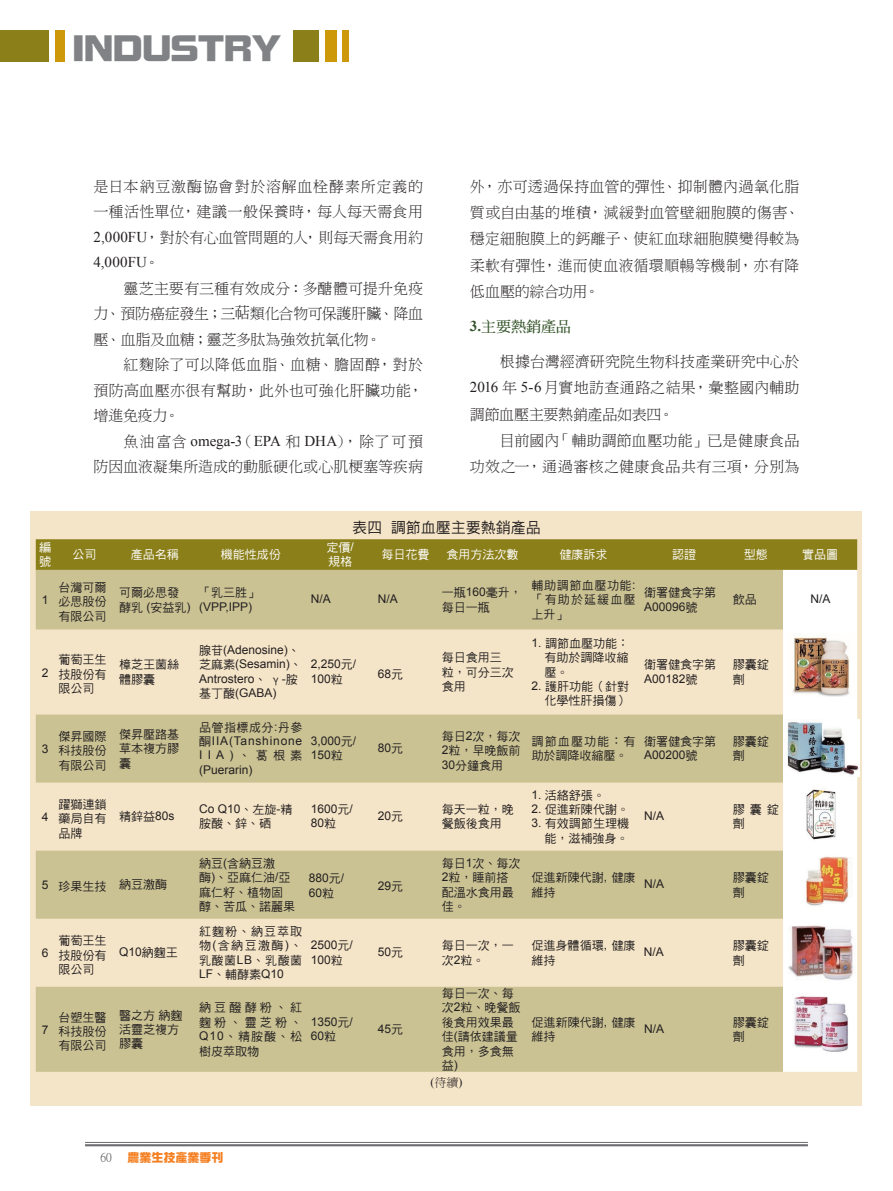
<style>
.page{position:relative;width:893px;height:1191px;background:#fff}
.page>*{position:absolute;margin:0;border:0;box-sizing:border-box;transform-origin:0 0}
.t1{font:36px "DF Zong Yi W9 WINP BF";color:#808285}
.t2{font:15px/26.4px "DF Ming W3 WIN BF";letter-spacing:.005em;color:#231f20;text-align:justify}
.t3{font:15px "Times New Roman";color:#231f20}
.t4{font:15px "DF Hei W5 WIN BF";color:#231f20}
.t5{font:15px "DF Ming W7 WIN BF";color:#35552b}
.t6{font:12px/14.4px "DF Hei W5 WINP BF";color:#231f20}
.t7{font:12px/14.4px "Arial";color:#231f20}
.t8{font:12px/14.4px "DF Hei W5 WINP BF";color:#fff}
.t9{font:12px "DF Hei W5 WINP BF";letter-spacing:.04em;color:#231f20}
.t10{font:12px "DF Zong Yi W9 WINP BF";color:#f57f21}
.t11{font:12px "Times New Roman";color:#231f20}
.t12{font:12px "P Ming Li U";color:#57585a}
.s1{font-family:"Times New Roman"}
.s2{font-family:"DF Ming W3 WIN BF"}
.s3{font-family:"Adobe Ming Std";font-weight:300}
.s4{font-family:"Times New Roman";font-weight:700}
.s5{font-family:"Arial"}
.s6{font-family:"DF Hei W5 WINP BF"}
</style>
<div class="page">
<hr style="left:85px;top:1142px;width:723px;height:1px;background:#6c6d70">
<hr style="left:85px;top:1144px;width:723px;height:2px;background:#6c6d70">
<div style="left:293px;top:30px;width:26px;height:32px;background:#8b7f1a"></div>
<div style="left:325px;top:30px;width:11px;height:32px;background:#cd990b"></div>
<div style="left:342px;top:30px;width:7px;height:32px;background:#cd990b"></div>
<div style="left:55px;top:30px;width:9px;height:32px;background:#cd990b"></div>
<div style="left:0;top:30px;width:48px;height:32px;background:#8b7f1a"></div>
<div style="left:31px;top:511px;width:831px;height:595px;background:#f5e5c8"></div>
<svg style="left:36px;top:539px;width:821px;height:532px"></svg>
<img style="left:789px;top:634px;width:67px;height:62px">
<img style="left:784px;top:720px;width:76px;height:56px">
<img style="left:793px;top:784px;width:57px;height:58px">
<img style="left:793px;top:851px;width:63px;height:58px">
<img style="left:789px;top:919px;width:67px;height:64px">
<img style="left:789px;top:992px;width:61px;height:61px">
<h1 class="t1" style="left:73px;top:30px;width:210px">INDUSTRY</h1>
<p class="t2" style="left:94px;top:173px;width:331px;line-height:25.5px">是日本納豆激酶協會對於溶解血栓酵素所定義的一種活性單位，建議一般保養時，每人每天需食用<span class="s1">2,000FU</span>，對於有心血管問題的人，則每天需食用約</p>
<p class="t3" style="left:94px;top:252px;width:67px">4,000FU<span class="s2">。</span></p>
<p class="t2" style="left:94px;top:275px;width:331px;line-height:25.5px;text-indent:30px">靈芝主要有三種有效成分：多醣體可提升免疫力、預防癌症發生；三<span class="s3">萜</span>類化合物可保護肝臟、降血壓、血脂及血糖；靈芝多肽為強效抗氧化物。</p>
<p class="t2" style="left:94px;top:352px;width:331px;line-height:25.5px;text-indent:30px">紅麴除了可以降低血脂、血糖、膽固醇，對於預防高血壓亦很有幫助，此外也可強化肝臟功能，增進免疫力。</p>
<p class="t3" style="left:124px;top:430px;width:301px"><span class="s2">魚油富含</span> omega-3<span class="s2">（</span>EPA <span class="s2">和</span> DHA<span class="s2">），除了可預</span></p>
<p class="t2" style="left:94px;top:453px;width:331px">防因血液凝集所造成的動脈硬化或心肌梗塞等疾病</p>
<p class="t2" style="left:470px;top:173px;width:331px">外，亦可透過保持血管的彈性、抑制體內過氧化脂質或自由基的堆積，減緩對血管壁細胞膜的傷害、穩定細胞膜上的鈣離子、使紅血球細胞膜變得較為柔軟有彈性，進而使血液循環順暢等機制，亦有降低血壓的綜合功用。</p>
<p class="t5" style="left:470px;top:319px;width:103px"><span class="s4">3.</span>主要熱銷產品</p>
<p class="t2" style="left:470px;top:348px;width:331px;text-indent:30px">根據台灣經濟研究院生物科技產業研究中心於<span class="s1">2016</span> 年 <span class="s1">5-6</span> 月實地訪查通路之結果，彙整國內輔助調節血壓主要熱銷產品如表四。</p>
<p class="t2" style="left:470px;top:427px;width:331px;text-align:right">目前國內「輔助調節血壓功能」已是健康食品<br>功效之一，通過審核之健康食品共有三項，分別為</p>
<p class="t4" style="left:352px;top:520px;width:190px">表四調節血壓主要熱銷產品</p>
<p class="t8" style="left:39px;top:540px;width:14px">編號</p>
<p class="t8" style="left:73px;top:547px;width:25px">公司</p>
<p class="t8" style="left:131px;top:547px;width:49px">產品名稱</p>
<p class="t8" style="left:221px;top:547px;width:61px">機能性成份</p>
<p class="t8" style="left:326px;top:540px;width:29px">定價<span class="s5">/</span>規格</p>
<p class="t8" style="left:382px;top:547px;width:50px">每日花費</p>
<p class="t8" style="left:447px;top:547px;width:73px">食用方法次數</p>
<p class="t8" style="left:560px;top:547px;width:49px">健康訴求</p>
<p class="t8" style="left:672px;top:547px;width:25px">認證</p>
<p class="t8" style="left:744px;top:547px;width:25px">型態</p>
<p class="t8" style="left:802px;top:547px;width:37px">實品圖</p>
<p class="t7" style="left:42px;top:593px;width:8px">1</p>
<p class="t7" style="left:311px;top:592px;width:22px">N/A</p>
<p class="t7" style="left:378px;top:592px;width:22px">N/A</p>
<p class="t6" style="left:442px;top:585px;width:82px">一瓶<span class="s5">160</span>毫升，每日一瓶</p>
<p class="t6" style="left:532px;top:578px;width:105px;text-align:justify">輔助調節血壓功能<span class="s5">:</span>「有助於延緩血壓上升」</p>
<p class="t6" style="left:644px;top:585px;width:73px">衛署健食字第</p>
<p class="t6" style="left:59px;top:580px;width:50px;text-align:justify">台灣可爾必思股份有限公司</p>
<p class="t6" style="left:119px;top:585px;width:73px">可爾必思發酵乳 <span class="s5">(</span>安益乳<span class="s5">)</span></p>
<p class="t6" style="left:199px;top:585px;width:61px">「乳三胜」</p>
<p class="t6" style="left:733px;top:592px;width:25px">飲品</p>
<p class="t7" style="left:810px;top:592px;width:22px">N/A</p>
<p class="t7" style="left:644px;top:599px;width:55px">A00096<span class="s6">號</span></p>
<p class="t7" style="left:199px;top:599px;width:55px">(VPP,IPP)</p>
<p class="t7" style="left:42px;top:665px;width:8px">2</p>
<p class="t6" style="left:59px;top:652px;width:50px;text-align:justify">葡萄王生技股份有限公司</p>
<p class="t6" style="left:119px;top:657px;width:62px">樟芝王菌絲體膠囊</p>
<p class="t7" style="left:42px;top:742px;width:8px">3</p>
<p class="t6" style="left:59px;top:729px;width:50px;text-align:justify">傑昇國際科技股份有限公司</p>
<p class="t6" style="left:119px;top:727px;width:62px;text-align:justify">傑昇壓路基草本複方膠囊</p>
<p class="t7" style="left:42px;top:810px;width:8px">4</p>
<p class="t6" style="left:59px;top:797px;width:49px;text-align:justify">躍獅連鎖藥局自有品牌</p>
<p class="t6" style="left:119px;top:809px;width:57px">精鋅益<span class="s5">80s</span></p>
<p class="t6" style="left:42px;top:878px;width:127px"><span class="s5">5</span> 珍果生技 納豆激酶</p>
<p class="t7" style="left:42px;top:946px;width:8px">6</p>
<p class="t6" style="left:59px;top:933px;width:49px;text-align:justify">葡萄王生技股份有限公司</p>
<p class="t7" style="left:119px;top:945px;width:60px">Q10<span class="s6">納麴王</span></p>
<p class="t7" style="left:199px;top:642px;width:104px"><span class="s6">腺苷</span>(Adenosine)<span class="s6">、芝麻素</span>(Sesamin)<span class="s6">、<br></span>Antrostero<span class="s6">、 γ</span>-<span class="s6">胺基丁酸</span>(GABA)</p>
<p class="t7" style="left:311px;top:657px;width:47px">2,250<span class="s6">元</span>/<br>100<span class="s6">粒</span></p>
<p class="t7" style="left:378px;top:666px;width:27px">68<span class="s6">元</span></p>
<p class="t9" style="left:199px;top:721px;width:105px">品管指標成分<span class="s5">:</span>丹參</p>
<p class="t7" style="left:199px;top:733px;width:105px;text-align:justify"><span class="s6">酮</span>IIA(Tanshinone IIA)<span class="s6">、葛根素</span>(Puerarin)</p>
<p class="t7" style="left:311px;top:733px;width:47px">3,000<span class="s6">元</span>/<br>150<span class="s6">粒</span></p>
<p class="t7" style="left:378px;top:741px;width:27px">80<span class="s6">元</span></p>
<p class="t6" style="left:442px;top:650px;width:73px">每日食用三粒，可分三次食用</p>
<p class="t6" style="left:544px;top:636px;width:86px;text-align:justify;text-indent:-13px"><span class="s5">1.</span> 調節血壓功能：有助於調降收縮壓。</p>
<p class="t6" style="left:532px;top:679px;width:99px;text-align:right"><span class="s5">2.</span> 護肝功能（針對化學性肝損傷）</p>
<p class="t6" style="left:644px;top:657px;width:73px">衛署健食字第</p>
<p class="t7" style="left:644px;top:671px;width:55px">A00182<span class="s6">號</span></p>
<p class="t6" style="left:442px;top:729px;width:80px;text-align:justify">每日<span class="s5">2</span>次，每次<span class="s5">2</span>粒，早晚飯前<span class="s5">30</span>分鐘食用</p>
<p class="t6" style="left:532px;top:734px;width:105px">調節血壓功能：有助於調降收縮壓。</p>
<p class="t6" style="left:644px;top:734px;width:73px">衛署健食字第</p>
<p class="t7" style="left:644px;top:748px;width:55px">A00200<span class="s6">號</span></p>
<p class="t6" style="left:733px;top:657px;width:38px">膠囊錠劑</p>
<p class="t6" style="left:733px;top:734px;width:37px">膠囊錠劑</p>
<p class="t7" style="left:199px;top:801px;width:95px">Co Q10<span class="s6">、左旋</span>-<span class="s6">精</span></p>
<p class="t6" style="left:199px;top:816px;width:73px">胺酸、鋅、硒</p>
<p class="t6" style="left:199px;top:856px;width:97px">納豆<span class="s5">(</span>含納豆激<br>酶<span class="s5">)</span>、亞麻仁油<span class="s5">/</span>亞麻仁籽、植物固醇、苦瓜、諾麗果</p>
<p class="t7" style="left:311px;top:801px;width:44px">1600<span class="s6">元</span>/<br>80<span class="s6">粒</span></p>
<p class="t7" style="left:378px;top:809px;width:27px">20<span class="s6">元</span></p>
<p class="t6" style="left:442px;top:802px;width:73px">每天一粒，晚餐飯後食用</p>
<p class="t7" style="left:309px;top:871px;width:37px">880<span class="s6">元</span>/<br>60<span class="s6">粒</span></p>
<p class="t7" style="left:378px;top:879px;width:27px">29<span class="s6">元</span></p>
<p class="t6" style="left:442px;top:856px;width:80px">每日<span class="s5">1</span>次、每次<br><span class="s5">2</span>粒，睡前搭配溫水食用最佳。</p>
<p class="t6" style="left:532px;top:788px;width:75px"><span class="s5">1.</span> 活絡舒張。</p>
<p class="t6" style="left:532px;top:802px;width:99px"><span class="s5">2.</span> 促進新陳代謝。</p>
<p class="t6" style="left:532px;top:816px;width:99px;text-align:right"><span class="s5">3.</span> 有效調節生理機能，滋補強身。</p>
<p class="t7" style="left:644px;top:809px;width:22px">N/A</p>
<p class="t6" style="left:733px;top:802px;width:47px">膠囊錠劑</p>
<p class="t6" style="left:532px;top:870px;width:105px">促進新陳代謝<span class="s5">,</span> 健康維持</p>
<p class="t7" style="left:644px;top:877px;width:22px">N/A</p>
<p class="t6" style="left:733px;top:870px;width:37px">膠囊錠劑</p>
<p class="t6" style="left:199px;top:924px;width:105px;text-align:justify">紅麴粉、納豆萃取物<span class="s5">(</span>含納豆激酶<span class="s5">)</span>、乳酸菌<span class="s5">LB</span>、乳酸菌</p>
<p class="t7" style="left:199px;top:966px;width:86px">LF<span class="s6">、輔酵素</span>Q10</p>
<p class="t7" style="left:311px;top:938px;width:44px">2500<span class="s6">元</span>/<br>100<span class="s6">粒</span></p>
<p class="t7" style="left:378px;top:945px;width:27px">50<span class="s6">元</span></p>
<p class="t6" style="left:442px;top:938px;width:73px">每日一次，一次<span class="s5">2</span>粒。</p>
<p class="t6" style="left:532px;top:938px;width:105px">促進身體循環<span class="s5">,</span> 健康維持</p>
<p class="t7" style="left:644px;top:945px;width:22px">N/A</p>
<p class="t6" style="left:733px;top:938px;width:37px">膠囊錠劑</p>
<p class="t7" style="left:42px;top:1022px;width:8px">7</p>
<p class="t6" style="left:59px;top:1009px;width:49px;text-align:justify">台塑生醫科技股份有限公司</p>
<p class="t6" style="left:119px;top:1007px;width:65px">醫之方納麴活靈芝複方膠囊</p>
<p class="t6" style="left:199px;top:1000px;width:105px;text-align:justify">納豆醱酵粉、紅麴粉、靈芝粉、<span class="s5">Q10</span>、精胺酸、松樹皮萃取物</p>
<p class="t7" style="left:311px;top:1014px;width:44px">1350<span class="s6">元</span>/<br>60<span class="s6">粒</span></p>
<p class="t7" style="left:378px;top:1021px;width:27px">45<span class="s6">元</span></p>
<p class="t12" style="left:100px;top:1151px;width:13px">60</p>
<p class="t10" style="left:128px;top:1151px;width:97px">農業生技產業季刊</p>
<p class="t6" style="left:442px;top:986px;width:80px">每日一次、每次<span class="s5">2</span>粒、晚餐飯後食用效果最佳<span class="s5">(</span>請依建議量食用，多食無益<span class="s5">)</span></p>
<p class="t11" style="left:430px;top:1073px;width:33px">(<span class="s2">待續</span>)</p>
<p class="t6" style="left:532px;top:1015px;width:105px">促進新陳代謝<span class="s5">,</span> 健康維持</p>
<p class="t7" style="left:644px;top:1021px;width:22px">N/A</p>
<p class="t6" style="left:733px;top:1015px;width:37px">膠囊錠劑</p>
</div>
